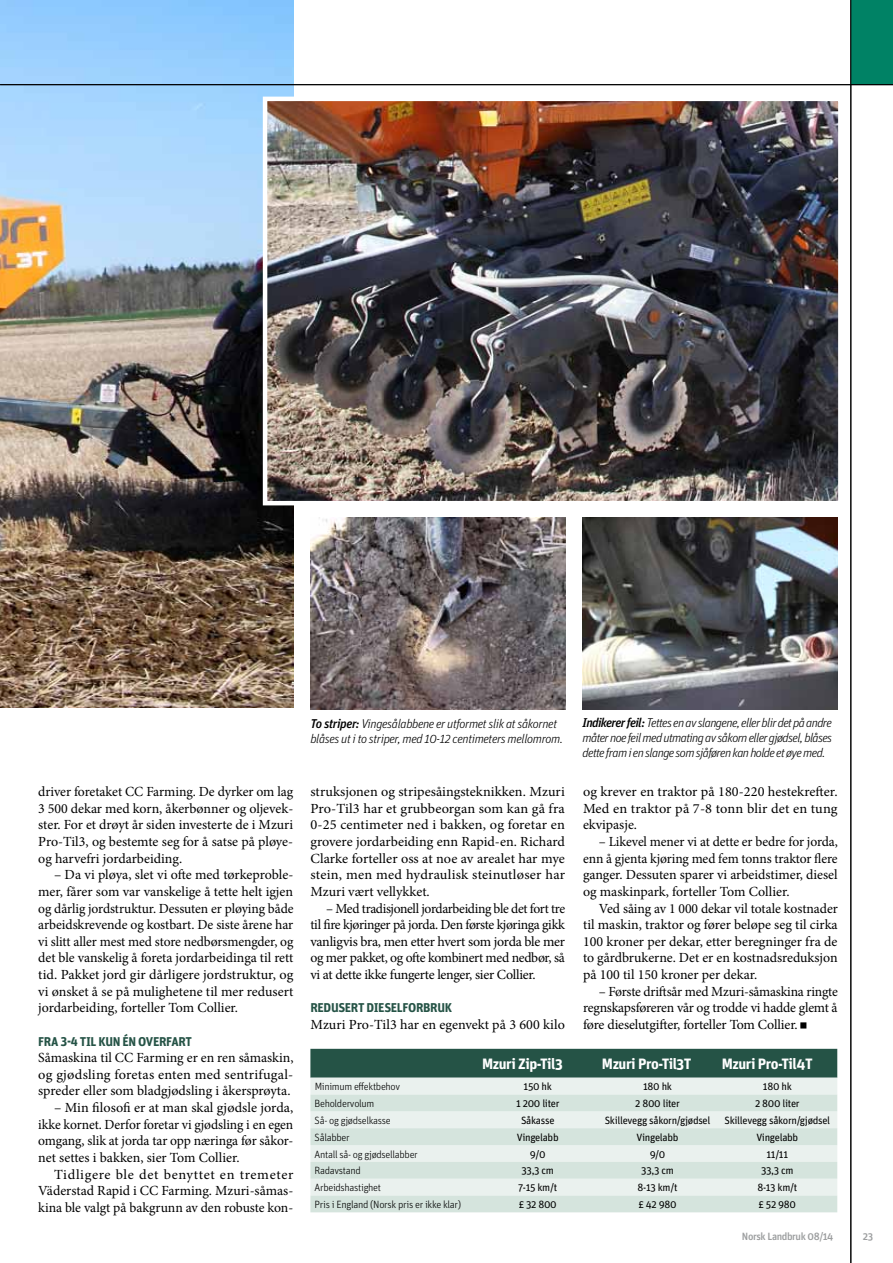
<style>
.page{position:relative;width:893px;height:1263px;background:#fff}
.page>*{position:absolute;margin:0;border:0;box-sizing:border-box;transform-origin:0 0}
.t1{font:700 15px "Unit OT";letter-spacing:-.03em;color:#fff}
.t2{font:13.95px/16.6px "Minion Pro";color:#000;text-align:justify}
.t3{font:italic 300 12.75px/15px "Unit OT";letter-spacing:-.03em;color:#000;text-align:justify}
.t4{font:700 12.75px "Unit OT";letter-spacing:-.025em;color:#255346}
.t5{font:10.5px "Unit OT";letter-spacing:-.03em;color:#000}
.t6{font:300 10.5px "Unit OT";letter-spacing:-.03em;color:#000}
.t7{font:500 10.5px "Unit OT";letter-spacing:-.04em;color:#9c9e9f}
.s1{font-weight:500}
</style>
<div class="page">
<div style="left:851px;top:0;width:42px;height:84px;background:#008265"></div>
<hr style="left:850px;top:0;width:1px;height:1263px;background:#000">
<img style="left:0;top:0;width:293px;height:708px">
<img style="left:268px;top:102px;width:570px;height:398px">
<div style="left:263px;top:97px;width:580px;height:408px;border:4px solid #fff"></div>
<img style="left:583px;top:518px;width:255px;height:191px">
<img style="left:310px;top:518px;width:256px;height:191px">
<div style="left:310px;top:1049px;width:527px;height:29px;background:#255346"></div>
<div style="left:310px;top:1078px;width:527px;height:16px;background:#eaf1ee"></div>
<svg style="left:310px;top:1094px;width:527px;height:118px;fill:#d5e4dd"></svg>
<hr style="left:0;top:84px;width:893px;height:1px;background:#000">
<svg style="left:800px;top:1022px;width:6px;height:6px"></svg>
<p class="t2" style="left:38px;top:783px;width:257px">driver foretaket CC Farming. De dyrker om lag 3 500 dekar med korn, åkerbønner og oljevek&shy;ster. For et drøyt år siden investerte de i Mzuri Pro-Til3, og bestemte seg for å satse på pløye&shy;og harvefri jordarbeiding.</p>
<p class="t2" style="left:38px;top:867px;width:257px;text-indent:16px">– Da vi pløya, slet vi ofte med tørkeproble&shy;mer, fårer som var vanskelige å tette helt igjen og dårlig jordstruktur. Dessuten er pløying både arbeidskrevende og kostbart. De siste årene har vi slitt aller mest med store nedbørsmengder, og det ble vanskelig å foreta jordarbeidinga til rett tid. Pakket jord gir dårligere jordstruktur, og vi ønsket å se på mulighetene til mer redusert jordarbeiding, forteller Tom Collier.</p>
<p class="t4" style="left:38px;top:1033px;width:155px">FRA 3-4 TIL KUN ÉN OVERFART</p>
<p class="t2" style="left:38px;top:1049px;width:257px;text-align:left">Såmaskina til CC Farming er en ren såmaskin, og gjødsling foretas enten med sentrifugal&shy;spreder eller som bladgjødsling i åkersprøyta.</p>
<p class="t2" style="left:38px;top:1099px;width:257px;text-indent:16px">– Min filosofi er at man skal gjødsle jorda, ikke kornet. Derfor foretar vi gjødsling i en egen omgang, slik at jorda tar opp næringa før såkor&shy;net settes i bakken, sier Tom Collier.</p>
<p class="t2" style="left:38px;top:1166px;width:257px;text-indent:16px">Tidligere ble det benyttet en tremeter Väderstad Rapid i CC Farming. Mzuri-såmas&shy;kina ble valgt på bakgrunn av den robuste kon-</p>
<p class="t3" style="left:310px;top:716px;width:254px"><span class="s1">To striper:</span> Vingesålabbene er utformet slik at såkornet blåses ut i to striper, med 10-12 centimeters mellomrom.</p>
<p class="t2" style="left:310px;top:783px;width:256px">struksjonen og stripesåingsteknikken. Mzuri Pro-Til3 har et grubbeorgan som kan gå fra 0-25 centimeter ned i bakken, og foretar en grovere jordarbeiding enn Rapid-en. Richard Clarke forteller oss at noe av arealet har mye stein, men med hydraulisk steinutløser har Mzuri vært vellykket.</p>
<p class="t2" style="left:310px;top:900px;width:256px;text-indent:16px">– Med tradisjonell jordarbeiding ble det fort tre til fire kjøringer på jorda. Den første kjøringa gikk vanligvis bra, men etter hvert som jorda ble mer og mer pakket, og ofte kombinert med nedbør, så vi at dette ikke fungerte lenger, sier Collier.</p>
<p class="t4" style="left:310px;top:1000px;width:143px">REDUSERT DIESELFORBRUK</p>
<p class="t2" style="left:310px;top:1016px;width:256px">Mzuri Pro-Til3 har en egenvekt på 3 600 kilo</p>
<p class="t3" style="left:583px;top:715px;width:251px"><span class="s1">Indikerer feil:</span> Tettes en av slangene, eller blir det på andre måter noe feil med utmating av såkorn eller gjødsel, blåses dette fram i en slange som sjåføren kan holde et øye med.</p>
<p class="t2" style="left:583px;top:783px;width:256px">og krever en traktor på 180-220 hestekrefter.<br>Med en traktor på 7-8 tonn blir det en tung ekvipasje.</p>
<p class="t2" style="left:583px;top:833px;width:256px;text-indent:16px">– Likevel mener vi at dette er bedre for jorda, enn å gjenta kjøring med fem tonns traktor flere ganger. Dessuten sparer vi arbeidstimer, diesel og maskinpark, forteller Tom Collier.</p>
<p class="t2" style="left:583px;top:900px;width:256px;text-indent:16px">Ved såing av 1 000 dekar vil totale kostnader til maskin, traktor og fører beløpe seg til cirka 100 kroner per dekar, etter beregninger fra de to gårdbrukerne. Det er en kostnadsreduksjon på 100 til 150 kroner per dekar.</p>
<p class="t2" style="left:583px;top:983px;width:256px;text-indent:16px">– Første driftsår med Mzuri-såmaskina ringte regnskapsføreren vår og trodde vi hadde glemt å føre dieselutgifter, forteller Tom Collier. ■</p>
<p class="t1" style="left:482px;top:1055px;width:82px">Mzuri Zip-Til3</p>
<p class="t1" style="left:602px;top:1055px;width:91px">Mzuri Pro-Til3T</p>
<p class="t1" style="left:722px;top:1055px;width:92px">Mzuri Pro-Til4T</p>
<p class="t6" style="left:315px;top:1081px;width:87px">Minimum effektbehov</p>
<p class="t5" style="left:524px;top:1080px;width:30px">150 hk</p>
<p class="t5" style="left:643px;top:1080px;width:30px">180 hk</p>
<p class="t5" style="left:763px;top:1080px;width:30px">180 hk</p>
<p class="t6" style="left:315px;top:1097px;width:61px">Beholdervolum</p>
<p class="t5" style="left:516px;top:1097px;width:45px">1 200 liter</p>
<p class="t5" style="left:635px;top:1097px;width:46px">2 800 liter</p>
<p class="t5" style="left:755px;top:1097px;width:46px">2 800 liter</p>
<p class="t6" style="left:315px;top:1114px;width:78px">Så- og gjødselkasse</p>
<p class="t5" style="left:521px;top:1114px;width:35px">Såkasse</p>
<p class="t5" style="left:605px;top:1114px;width:107px">Skillevegg såkorn/gjødsel</p>
<p class="t5" style="left:724px;top:1114px;width:107px">Skillevegg såkorn/gjødsel</p>
<p class="t6" style="left:315px;top:1131px;width:36px">Sålabber</p>
<p class="t5" style="left:517px;top:1131px;width:43px">Vingelabb</p>
<p class="t5" style="left:637px;top:1131px;width:43px">Vingelabb</p>
<p class="t5" style="left:756px;top:1131px;width:43px">Vingelabb</p>
<p class="t6" style="left:315px;top:1148px;width:105px">Antall så- og gjødsellabber</p>
<p class="t5" style="left:530px;top:1148px;width:17px">9/0</p>
<p class="t5" style="left:650px;top:1148px;width:17px">9/0</p>
<p class="t5" style="left:766px;top:1148px;width:23px">11/11</p>
<p class="t6" style="left:315px;top:1165px;width:48px">Radavstand</p>
<p class="t5" style="left:521px;top:1164px;width:34px">33,3 cm</p>
<p class="t5" style="left:641px;top:1164px;width:34px">33,3 cm</p>
<p class="t5" style="left:761px;top:1164px;width:34px">33,3 cm</p>
<p class="t6" style="left:315px;top:1182px;width:68px">Arbeidshastighet</p>
<p class="t5" style="left:518px;top:1181px;width:40px">7-15 km/t</p>
<p class="t5" style="left:638px;top:1181px;width:41px">8-13 km/t</p>
<p class="t5" style="left:757px;top:1181px;width:41px">8-13 km/t</p>
<p class="t6" style="left:315px;top:1198px;width:148px">Pris i England (Norsk pris er ikke klar)</p>
<p class="t5" style="left:519px;top:1198px;width:40px">£ 32 800</p>
<p class="t5" style="left:638px;top:1198px;width:40px">£ 42 980</p>
<p class="t5" style="left:758px;top:1198px;width:39px">£ 52 980</p>
<p class="t7" style="left:742px;top:1230px;width:93px">Norsk Landbruk 08/14</p>
<p class="t7" style="left:863px;top:1230px;width:12px">23</p>
</div>
